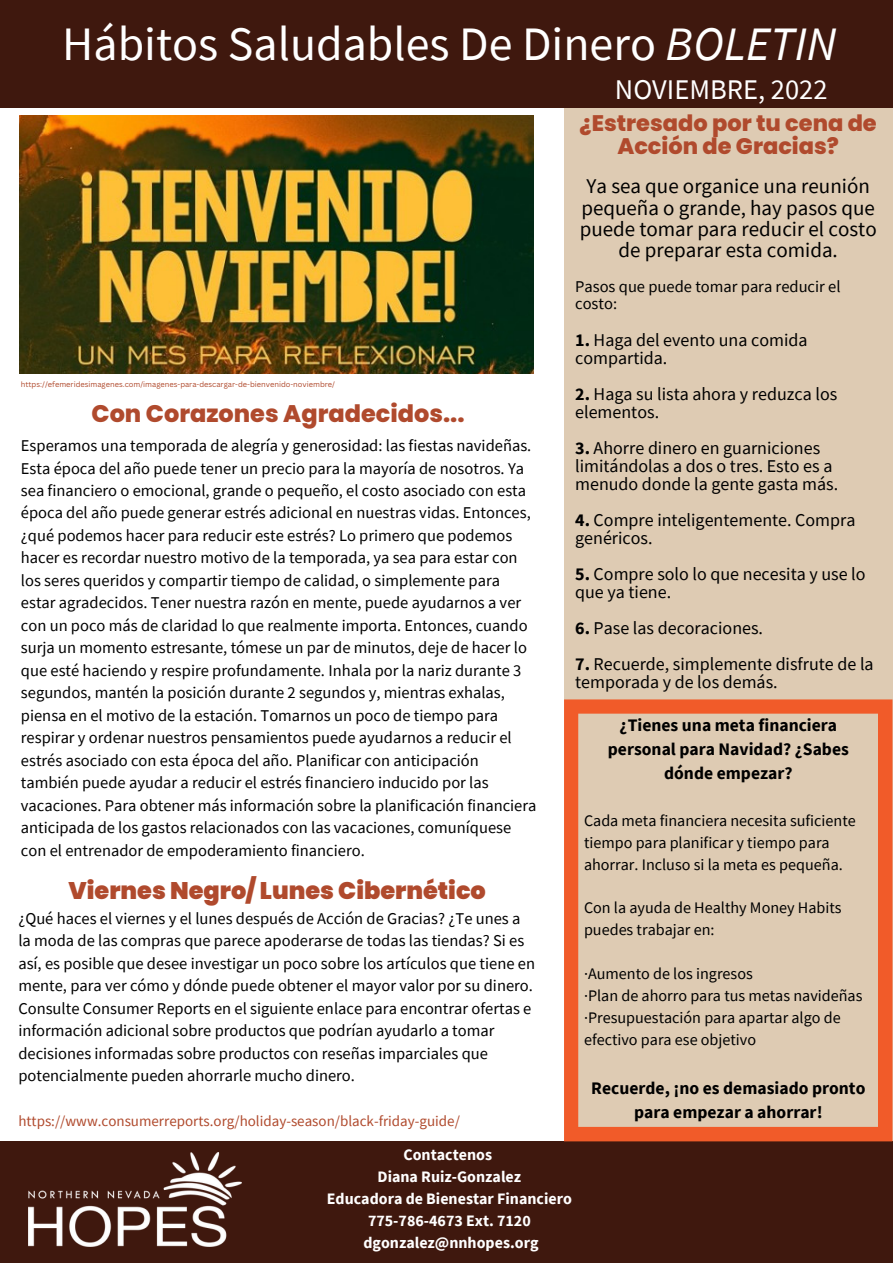
<style>
.page{position:relative;width:893px;height:1264px;background:#fff}
.page>*{position:absolute;margin:0;border:0;box-sizing:border-box;transform-origin:0 0}
.t1{font:48px "Source Sans Pro";color:#fff}
.t2{font:28.5px "Source Sans Pro";color:#fff}
.t3{font:900 24px "Poppins";color:#b04a2d}
.t4{font:800 24px "Poppins";color:#b04a2d}
.t5{font:800 22.5px/22.5px "Poppins";color:#b04a2d;text-align:center}
.t6{font:21px/21.3px "Source Sans Pro";color:#000;text-align:center}
.t7{font:18px/18px "Source Sans Pro";color:#000}
.t8{font:700 17.55px/24.2px "Source Sans Pro";color:#000;text-align:center}
.t9{font:16.5px/22.5px "Source Sans Pro";color:#000}
.t10{font:16.05px/21.9px "Source Sans Pro";color:#000}
.t11{font:700 15.9px/21.9px "Source Sans Pro";color:#fff;text-align:center}
.t12{font:15px "Source Sans Pro";color:#b04a2d}
.t13{font:7.5px "Canva Sans";color:#b04a2d}
.s1{font-style:italic}
.s2{font-weight:700}
</style>
<div class="page">
<div style="left:564px;top:101px;width:328px;height:1040px;background:#decbb3"></div>
<img style="left:19px;top:116px;width:514px;height:257px">
<div style="left:0;top:0;width:892px;height:108px;background:#3f180e"></div>
<div style="left:0;top:1141px;width:892px;height:121px;background:#3f180e"></div>
<img style="left:29px;top:1152px;width:212px;height:93px">
<svg style="left:564px;top:699px;width:328px;height:442px"></svg>
<h1 class="t1" style="left:62px;top:13px;width:775px">Hábitos Saludables De Dinero <span class="s1">BOLETIN</span></h1>
<p class="t13" style="left:21px;top:379px;width:316px">https://efemeridesimagenes.com/imagenes-para-descargar-de-bienvenido-noviembre/</p>
<h3 class="t4" style="left:91px;top:397px;width:374px">Con Corazones Agradecidos...</h3>
<p class="t9" style="left:21px;top:434px;width:517px">Esperamos una temporada de alegría y generosidad: las fiestas navideñas.<br>Esta época del año puede tener un precio para la mayoría de nosotros. Ya sea financiero o emocional, grande o pequeño, el costo asociado con esta época del año puede generar estrés adicional en nuestras vidas. Entonces, ¿qué podemos hacer para reducir este estrés? Lo primero que podemos hacer es recordar nuestro motivo de la temporada, ya sea para estar con los seres queridos y compartir tiempo de calidad, o simplemente para estar agradecidos. Tener nuestra razón en mente, puede ayudarnos a ver con un poco más de claridad lo que realmente importa. Entonces, cuando surja un momento estresante, tómese un par de minutos, deje de hacer lo que esté haciendo y respire profundamente. Inhala por la nariz durante 3 segundos, mantén la posición durante 2 segundos y, mientras exhalas, piensa en el motivo de la estación. Tomarnos un poco de tiempo para respirar y ordenar nuestros pensamientos puede ayudarnos a reducir el estrés asociado con esta época del año. Planificar con anticipación también puede ayudar a reducir el estrés financiero inducido por las vacaciones. Para obtener más información sobre la planificación financiera anticipada de los gastos relacionados con las vacaciones, comuníquese con el entrenador de empoderamiento financiero.</p>
<h3 class="t3" style="left:69px;top:873px;width:419px">Viernes Negro/ Lunes Cibernético</h3>
<p class="t9" style="left:18px;top:906px;width:518px">¿Qué haces el viernes y el lunes después de Acción de Gracias? ¿Te unes a la moda de las compras que parece apoderarse de todas las tiendas? Si es así, es posible que desee investigar un poco sobre los artículos que tiene en mente, para ver cómo y dónde puede obtener el mayor valor por su dinero.<br>Consulte Consumer Reports en el siguiente enlace para encontrar ofertas e información adicional sobre productos que podrían ayudarlo a tomar decisiones informadas sobre productos con reseñas imparciales que potencialmente pueden ahorrarle mucho dinero.</p>
<p class="t12" style="left:18px;top:1111px;width:443px">https://www.consumerreports.org/holiday-season/black-friday-guide/</p>
<h2 class="t2" style="left:615px;top:71px;width:214px">NOVIEMBRE, 2022</h2>
<h3 class="t5" style="left:579px;top:112px;width:298px">¿Estresado por tu cena de<br>Acción de Gracias?</h3>
<p class="t6" style="left:579px;top:175px;width:298px">Ya sea que organice una reunión pequeña o grande, hay pasos que puede tomar para reducir el costo de preparar esta comida.</p>
<p class="t9" style="left:575px;top:278px;width:267px;line-height:16.8px">Pasos que puede tomar para reducir el costo:</p>
<p class="t7" style="left:575px;top:331px;width:234px"><span class="s2">1.</span> Haga del evento una comida compartida.</p>
<p class="t7" style="left:575px;top:384px;width:263px"><span class="s2">2.</span> Haga su lista ahora y reduzca los elementos.</p>
<p class="t7" style="left:575px;top:438px;width:264px"><span class="s2">3.</span> Ahorre dinero en guarniciones limitándolas a dos o tres. Esto es a menudo donde la gente gasta más.</p>
<p class="t7" style="left:575px;top:510px;width:282px"><span class="s2">4.</span> Compre inteligentemente. Compra genéricos.</p>
<p class="t7" style="left:575px;top:564px;width:292px"><span class="s2">5.</span> Compre solo lo que necesita y use lo que ya tiene.</p>
<p class="t7" style="left:575px;top:618px;width:189px"><span class="s2">6.</span> Pase las decoraciones.</p>
<p class="t7" style="left:575px;top:654px;width:300px"><span class="s2">7.</span> Recuerde, simplemente disfrute de la temporada y de los demás.</p>
<p class="t8" style="left:607px;top:712px;width:242px">¿Tienes una meta financiera personal para Navidad? ¿Sabes dónde empezar?</p>
<p class="t10" style="left:584px;top:808px;width:273px">Cada meta financiera necesita suficiente tiempo para planificar y tiempo para ahorrar. Incluso si la meta es pequeña.</p>
<p class="t10" style="left:584px;top:896px;width:259px">Con la ayuda de Healthy Money Habits puedes trabajar en:</p>
<p class="t10" style="left:584px;top:962px;width:280px">·Aumento de los ingresos<br>·Plan de ahorro para tus metas navideñas ·Presupuestación para apartar algo de efectivo para ese objetivo</p>
<p class="t8" style="left:591px;top:1075px;width:275px">Recuerde, ¡no es demasiado pronto para empezar a ahorrar!</p>
<p class="t11" style="left:327px;top:1143px;width:246px">Contactenos<br>Diana Ruiz-Gonzalez<br>Educadora de Bienestar Financiero<br>775-786-4673 Ext. 7120 dgonzalez@nnhopes.org</p>
</div>
